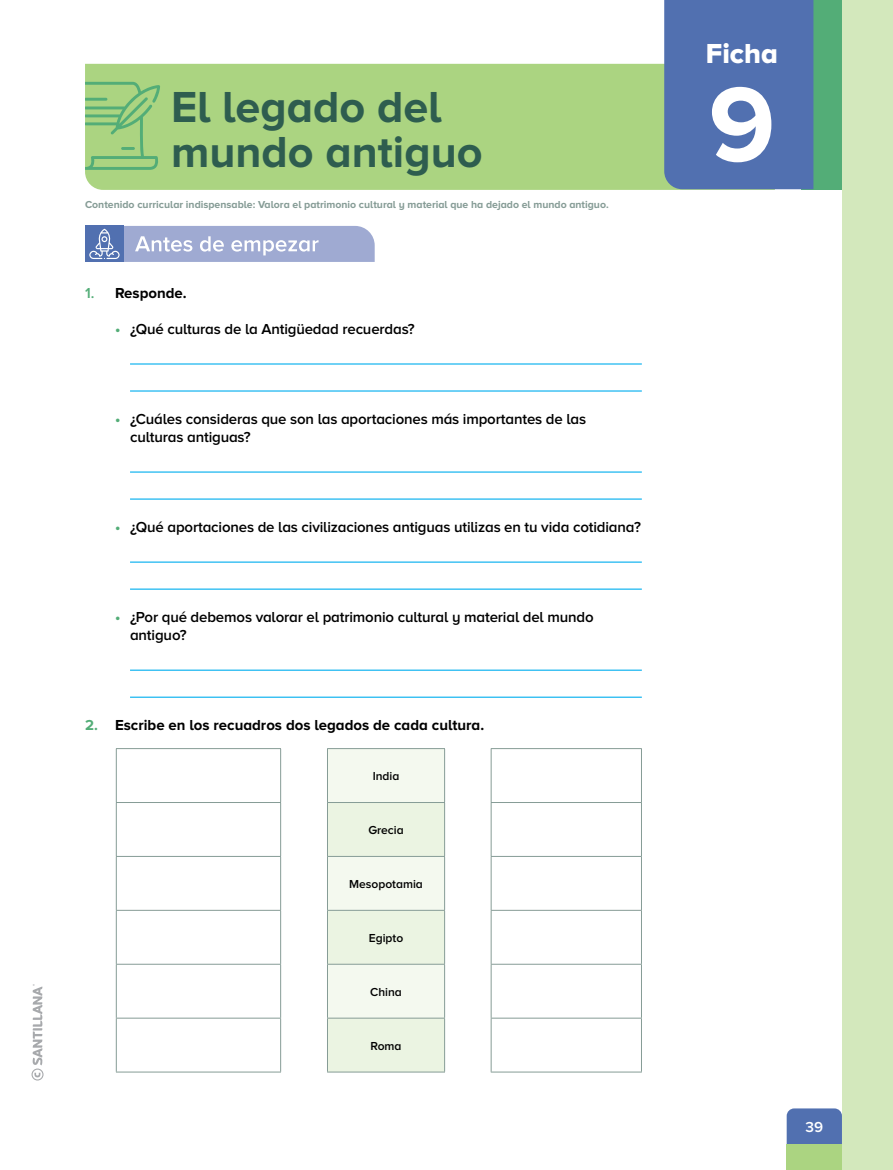
<style>
.page{position:relative;width:893px;height:1170px;background:#fff}
.page>*{position:absolute;margin:0;border:0;box-sizing:border-box;transform-origin:0 0}
.t1{font:700 109.5px "Proxima Nova A";color:#fff}
.t2{font:700 45px/45px "Proxima Nova A";color:#2e5d4f}
.t3{font:28.5px "Proxima Nova A Extrabld";color:#fff}
.t4{font:600 15px/18px "Proxima Nova A";letter-spacing:-.01em;color:#000}
.t5{font:700 15px "Proxima Nova A";color:#000}
.t6{font:600 15px "Proxima Nova A";color:#fff}
.t7{font:600 12px "Proxima Nova A";color:#000}
.t8{font:700 10.5px "Proxima Nova A";color:#869c96}
.s1{font-weight:600;color:#53ad77}
.s2{font-weight:700;color:#53ad77}
.s3{color:#53ad77}
</style>
<div class="page">
<div style="left:85px;top:64px;width:690px;height:126px;background:#abd481"></div>
<svg style="left:85px;top:82px;width:75px;height:88px;background:#95ca7e"></svg>
<div style="left:842px;top:0;width:51px;height:1169px;background:#d3e8bc"></div>
<div style="left:787px;top:1108px;width:55px;height:36px;background:#5170b0"></div>
<div style="left:787px;top:1144px;width:55px;height:25px;background:#abd481"></div>
<div style="left:801px;top:0;width:41px;height:189px;background:#53ad77"></div>
<div style="left:664px;top:0;width:149px;height:189px;background:#5170b0"></div>
<hr style="left:130px;top:363px;width:512px;height:1px;background:#00aeef">
<hr style="left:130px;top:390px;width:512px;height:1px;background:#00aeef">
<hr style="left:130px;top:471px;width:512px;height:1px;background:#00aeef">
<hr style="left:130px;top:498px;width:512px;height:1px;background:#00aeef">
<hr style="left:130px;top:561px;width:512px;height:1px;background:#00aeef">
<hr style="left:130px;top:588px;width:512px;height:1px;background:#00aeef">
<hr style="left:130px;top:669px;width:512px;height:1px;background:#00aeef">
<hr style="left:130px;top:696px;width:512px;height:1px;background:#00aeef">
<svg style="left:85px;top:226px;width:290px;height:36px;background:#a0add3"></svg>
<svg style="left:328px;top:749px;width:116px;height:322px"></svg>
<hr style="left:116px;top:748px;width:165px;height:1px;background:#869c96">
<hr style="left:116px;top:749px;width:1px;height:53px;background:#869c96">
<hr style="left:280px;top:749px;width:1px;height:53px;background:#869c96">
<hr style="left:327px;top:748px;width:118px;height:1px;background:#869c96">
<hr style="left:327px;top:749px;width:1px;height:53px;background:#869c96">
<hr style="left:444px;top:749px;width:1px;height:53px;background:#869c96">
<hr style="left:491px;top:748px;width:151px;height:1px;background:#869c96">
<hr style="left:491px;top:749px;width:1px;height:53px;background:#869c96">
<hr style="left:641px;top:749px;width:1px;height:53px;background:#869c96">
<hr style="left:116px;top:802px;width:165px;height:1px;background:#869c96">
<hr style="left:116px;top:802px;width:1px;height:54px;background:#869c96">
<hr style="left:280px;top:802px;width:1px;height:54px;background:#869c96">
<hr style="left:327px;top:802px;width:118px;height:1px;background:#869c96">
<hr style="left:327px;top:802px;width:1px;height:54px;background:#869c96">
<hr style="left:444px;top:802px;width:1px;height:54px;background:#869c96">
<hr style="left:491px;top:802px;width:151px;height:1px;background:#869c96">
<hr style="left:491px;top:802px;width:1px;height:54px;background:#869c96">
<hr style="left:641px;top:802px;width:1px;height:54px;background:#869c96">
<hr style="left:116px;top:856px;width:165px;height:1px;background:#869c96">
<hr style="left:116px;top:856px;width:1px;height:53px;background:#869c96">
<hr style="left:280px;top:856px;width:1px;height:53px;background:#869c96">
<hr style="left:444px;top:856px;width:1px;height:53px;background:#869c96">
<hr style="left:491px;top:856px;width:151px;height:1px;background:#869c96">
<hr style="left:116px;top:909px;width:165px;height:1px;background:#869c96">
<hr style="left:116px;top:910px;width:1px;height:53px;background:#869c96">
<hr style="left:280px;top:910px;width:1px;height:53px;background:#869c96">
<hr style="left:444px;top:910px;width:1px;height:53px;background:#869c96">
<hr style="left:491px;top:909px;width:151px;height:1px;background:#869c96">
<hr style="left:116px;top:963px;width:165px;height:1px;background:#869c96">
<hr style="left:116px;top:964px;width:1px;height:53px;background:#869c96">
<hr style="left:280px;top:964px;width:1px;height:53px;background:#869c96">
<hr style="left:444px;top:964px;width:1px;height:53px;background:#869c96">
<hr style="left:491px;top:963px;width:151px;height:1px;background:#869c96">
<hr style="left:116px;top:1017px;width:165px;height:1px;background:#869c96">
<hr style="left:116px;top:1018px;width:1px;height:53px;background:#869c96">
<hr style="left:280px;top:1018px;width:1px;height:53px;background:#869c96">
<hr style="left:444px;top:1018px;width:1px;height:53px;background:#869c96">
<hr style="left:491px;top:1017px;width:151px;height:1px;background:#869c96">
<hr style="left:116px;top:1071px;width:165px;height:1px;background:#869c96">
<hr style="left:491px;top:1071px;width:151px;height:1px;background:#869c96">
<hr style="left:327px;top:856px;width:118px;height:1px;background:#869c96">
<hr style="left:327px;top:856px;width:1px;height:53px;background:#869c96">
<hr style="left:491px;top:856px;width:1px;height:53px;background:#869c96">
<hr style="left:641px;top:856px;width:1px;height:53px;background:#869c96">
<hr style="left:327px;top:964px;width:1px;height:53px;background:#869c96">
<hr style="left:491px;top:964px;width:1px;height:53px;background:#869c96">
<hr style="left:641px;top:964px;width:1px;height:53px;background:#869c96">
<hr style="left:327px;top:909px;width:118px;height:1px;background:#869c96">
<hr style="left:327px;top:910px;width:1px;height:53px;background:#869c96">
<hr style="left:491px;top:910px;width:1px;height:53px;background:#869c96">
<hr style="left:641px;top:910px;width:1px;height:53px;background:#869c96">
<hr style="left:327px;top:963px;width:118px;height:1px;background:#869c96">
<hr style="left:327px;top:1017px;width:118px;height:1px;background:#869c96">
<hr style="left:327px;top:1018px;width:1px;height:53px;background:#869c96">
<hr style="left:491px;top:1018px;width:1px;height:53px;background:#869c96">
<hr style="left:641px;top:1018px;width:1px;height:53px;background:#869c96">
<hr style="left:327px;top:1071px;width:118px;height:1px;background:#869c96">
<svg style="left:32px;top:984px;width:12px;height:96px"></svg>
<h3 class="t3" style="left:706px;top:37px;width:74px">Ficha</h3>
<h2 class="t2" style="left:171px;top:84px;width:313px">El legado del mundo antiguo</h2>
<h1 class="t1" style="left:708px;top:62px;width:68px">9</h1>
<p class="t8" style="left:85px;top:198px;width:525px">Contenido curricular indispensable: Valora el patrimonio cultural y material que ha dejado el mundo antiguo.</p>
<p class="t5" style="left:85px;top:284px;width:103px"><span class="s1">1.</span> Responde.</p>
<p class="t4" style="left:115px;top:320px;width:301px"><span class="s2">•</span> ¿Qué culturas de la Antigüedad recuerdas?</p>
<p class="t4" style="left:130px;top:410px;width:458px;text-indent:-15px"><span class="s2">•</span> ¿Cuáles consideras que son las aportaciones más importantes de las culturas antiguas?</p>
<p class="t4" style="left:115px;top:518px;width:527px"><span class="s2">•</span> ¿Qué aportaciones de las civilizaciones antiguas utilizas en tu vida cotidiana?</p>
<p class="t4" style="left:130px;top:608px;width:465px;text-indent:-15px"><span class="s2">•</span> ¿Por qué debemos valorar el patrimonio cultural y material del mundo antiguo?</p>
<p class="t5" style="left:85px;top:716px;width:401px"><span class="s3">2.</span> Escribe en los recuadros dos legados de cada cultura.</p>
<p class="t7" style="left:373px;top:769px;width:28px">India</p>
<p class="t7" style="left:368px;top:823px;width:37px">Grecia</p>
<p class="t7" style="left:349px;top:877px;width:75px">Mesopotamia</p>
<p class="t7" style="left:369px;top:931px;width:36px">Egipto</p>
<p class="t7" style="left:370px;top:985px;width:33px">China</p>
<p class="t7" style="left:371px;top:1038px;width:33px">Roma</p>
<p class="t6" style="left:805px;top:1118px;width:19px">39</p>
</div>
